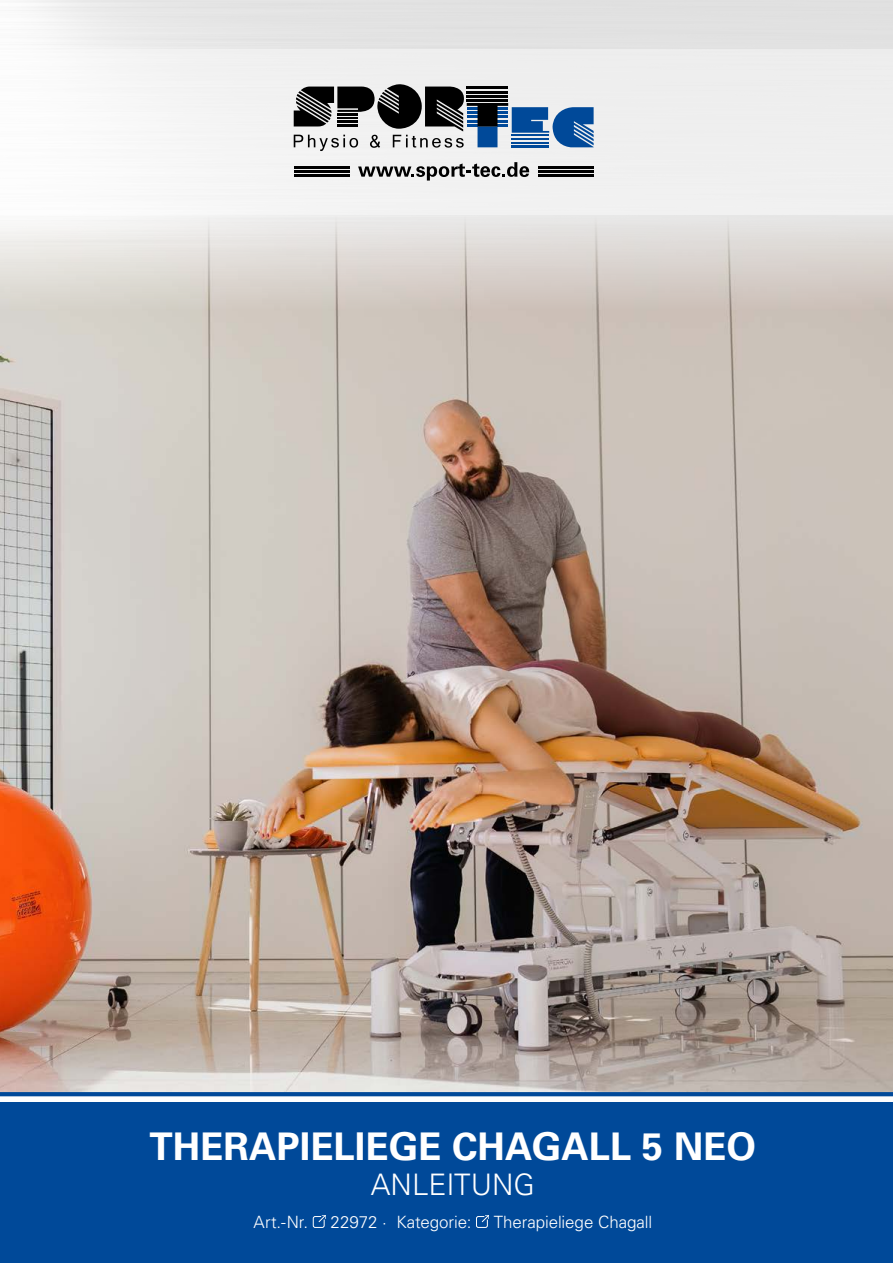
<style>
.page{position:relative;width:893px;height:1263px;background:#fff}
.page>*{position:absolute;margin:0;border:0;box-sizing:border-box;transform-origin:0 0}
.t1{font:700 38.1px "Univers LT Std";color:#fff}
.t2{font:300 29.55px "Univers LT Std";color:#fff}
.t3{font:300 16.95px "Univers LT Std";letter-spacing:-.005em;color:#fff}
</style>
<div class="page">
<img style="left:0;top:215px;width:893px;height:877px">
<hr style="left:0;top:0;width:1px;height:867px;background:#004999">
<div style="left:0;top:49px;width:893px;height:166px;background:#f1f1f1"></div>
<svg style="left:294px;top:84px;width:300px;height:67px"></svg>
<svg style="left:358px;top:162px;width:171px;height:19px"></svg>
<hr style="left:538px;top:166px;width:56px;height:3px;background:#000">
<hr style="left:538px;top:170px;width:56px;height:3px;background:#000">
<hr style="left:538px;top:174px;width:56px;height:3px;background:#000">
<hr style="left:294px;top:166px;width:55px;height:3px;background:#000">
<hr style="left:294px;top:170px;width:55px;height:3px;background:#000">
<hr style="left:294px;top:174px;width:55px;height:3px;background:#000">
<svg style="left:0;top:1092px;width:893px;height:4px;background:#054c9a"></svg>
<div style="left:0;top:1102px;width:893px;height:161px;background:#004999"></div>
<svg style="left:313px;top:1215px;width:13px;height:13px"></svg>
<svg style="left:476px;top:1215px;width:13px;height:13px"></svg>
<h1 class="t1" style="left:150px;top:1131px;width:608px">THERAPIELIEGE CHAGALL 5 NEO</h1>
<h2 class="t2" style="left:371px;top:1174px;width:165px">ANLEITUNG</h2>
<p class="t3" style="left:253px;top:1215px;width:56px">Art.-Nr.</p>
<p class="t3" style="left:330px;top:1215px;width:142px">22972 · Kategorie:</p>
<p class="t3" style="left:494px;top:1215px;width:160px">Therapieliege Chagall</p>
</div>
